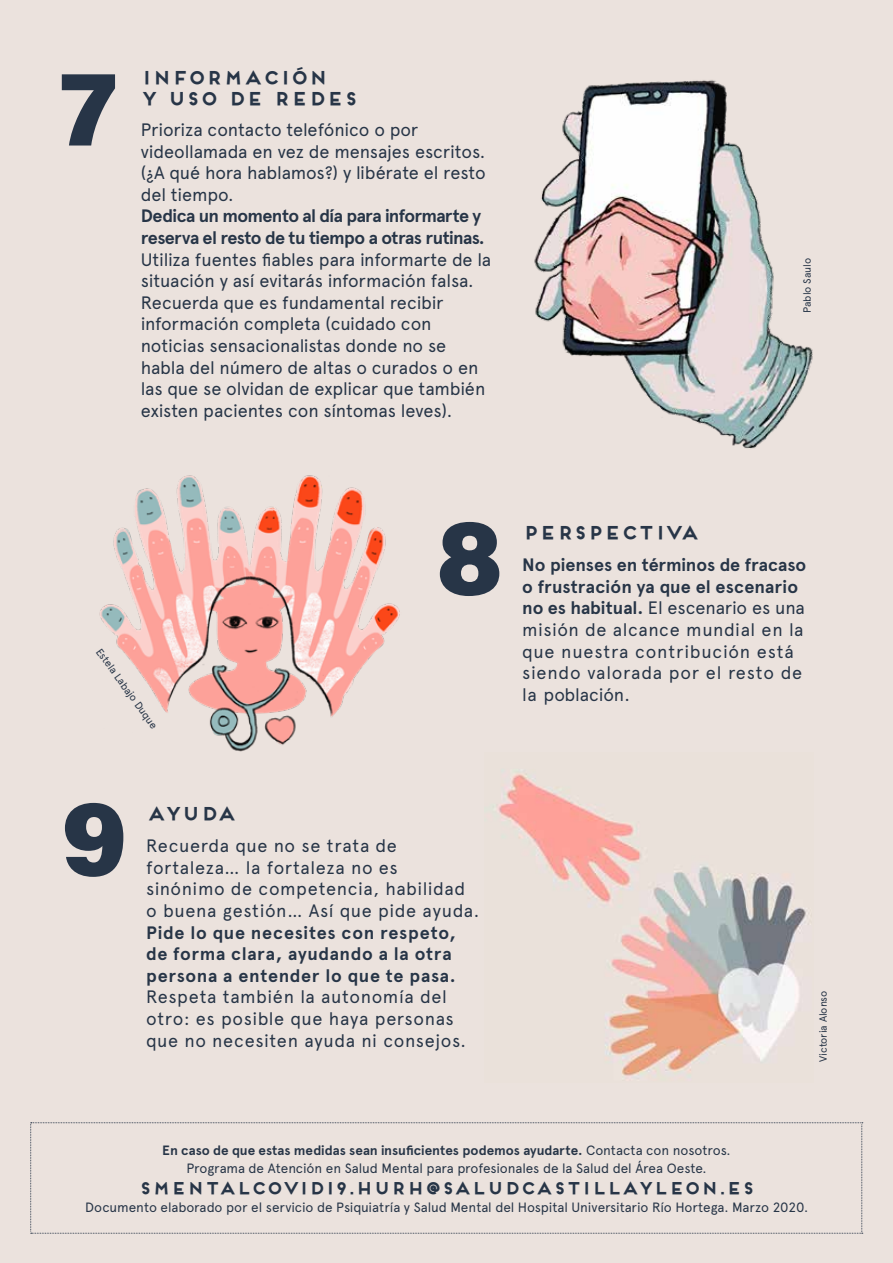
<style>
.page{position:relative;width:893px;height:1263px;background:#ebe2dd}
.page>*{position:absolute;margin:0;border:0;box-sizing:border-box;transform-origin:0 0}
.t1{font:108px "Acumin Variable Concept";color:#273547}
.t2{font:18px/21.6px "Apercu";color:#273547}
.t3{font:18px/21.6px "Apercu";letter-spacing:.035em;color:#273547}
.t4{font:18px/21.6px "Apercu";letter-spacing:.03em;color:#273547}
.t5{font:700 18px/21.6px "Apercu";letter-spacing:.025em;color:#273547}
.t6{font:700 18px/21.6px "Apercu";letter-spacing:-.03em;color:#273547}
.t7{font:700 18px/21.6px "Frontage";color:#273547}
.t8{font:700 16.5px "Frontage";color:#273547}
.t9{font:13.5px/18px "Apercu";letter-spacing:-.01em;color:#273547;text-align:center}
.t10{font:10.5px "Apercu";letter-spacing:-.01em;color:#273547}
.s1{font-weight:700}
</style>
<div class="page">
<img style="left:492px;top:770px;width:314px;height:307px">
<svg style="left:30px;top:1122px;width:833px;height:112px"></svg>
<img style="left:534px;top:80px;width:279px;height:369px">
<img style="left:99px;top:475px;width:301px;height:277px">
<h1 class="t1" style="left:60px;top:34px;width:52px">7</h1>
<p class="t7" style="left:141px;top:66px;width:218px">INFORMACIÓN<br>Y USO DE REDES</p>
<p class="t2" style="left:141px;top:119px;width:347px">Prioriza contacto telefónico o por videollamada en vez de mensajes escritos. (¿A qué hora hablamos?) y libérate el resto del tiempo.</p>
<p class="t6" style="left:141px;top:205px;width:345px">Dedica un momento al día para informarte y reserva el resto de tu tiempo a otras rutinas.</p>
<p class="t2" style="left:141px;top:248px;width:352px">Utiliza fuentes fiables para informarte de la situación y así evitarás información falsa.<br>Recuerda que es fundamental recibir información completa (cuidado con noticias sensacionalistas donde no se habla del número de altas o curados o en las que se olvidan de explicar que también existen pacientes con síntomas leves).</p>
<p class="t10" style="left:801px;top:313px;width:56px;rotate:-90deg">Pablo Saulo</p>
<p class="t10" style="left:104px;top:646px;width:98px;rotate:54deg">Estela Labajo Duque</p>
<h1 class="t1" style="left:436px;top:483px;width:59px">8</h1>
<p class="t7" style="left:522px;top:521px;width:178px">PERSPECTIVA</p>
<p class="t3" style="left:522px;top:554px;width:286px"><span class="s1">No pienses en términos de fracaso o frustración ya que el escenario no es habitual.</span> El escenario es una misión de alcance mundial en la que nuestra contribución está siendo valorada por el resto de la población.</p>
<h1 class="t1" style="left:61px;top:763px;width:58px">9</h1>
<p class="t7" style="left:146px;top:802px;width:92px">AYUDA</p>
<p class="t4" style="left:146px;top:835px;width:335px">Recuerda que no se trata de fortaleza… la fortaleza no es sinónimo de competencia, habilidad o buena gestión… Así que pide ayuda.</p>
<p class="t5" style="left:146px;top:921px;width:312px">Pide lo que necesites con respeto, de forma clara, ayudando a la otra persona a entender lo que te pasa.</p>
<p class="t3" style="left:146px;top:986px;width:321px">Respeta también la autonomía del otro: es posible que haya personas que no necesiten ayuda ni consejos.</p>
<p class="t10" style="left:817px;top:1062px;width:73px;rotate:-90deg">Victoria Alonso</p>
<p class="t9" style="left:162px;top:1141px;width:570px"><span class="s1">En caso de que estas medidas sean insuficientes podemos ayudarte.</span> Contacta con nosotros.<br>Programa de Atención en Salud Mental para profesionales de la Salud del Área Oeste.</p>
<p class="t8" style="left:138px;top:1177px;width:617px">SMENTALCOVID19.HURH@SALUDCASTILLAYLEON.ES</p>
<p class="t9" style="left:85px;top:1198px;width:724px">Documento elaborado por el servicio de Psiquiatría y Salud Mental del Hospital Universitario Río Hortega. Marzo 2020.</p>
</div>
